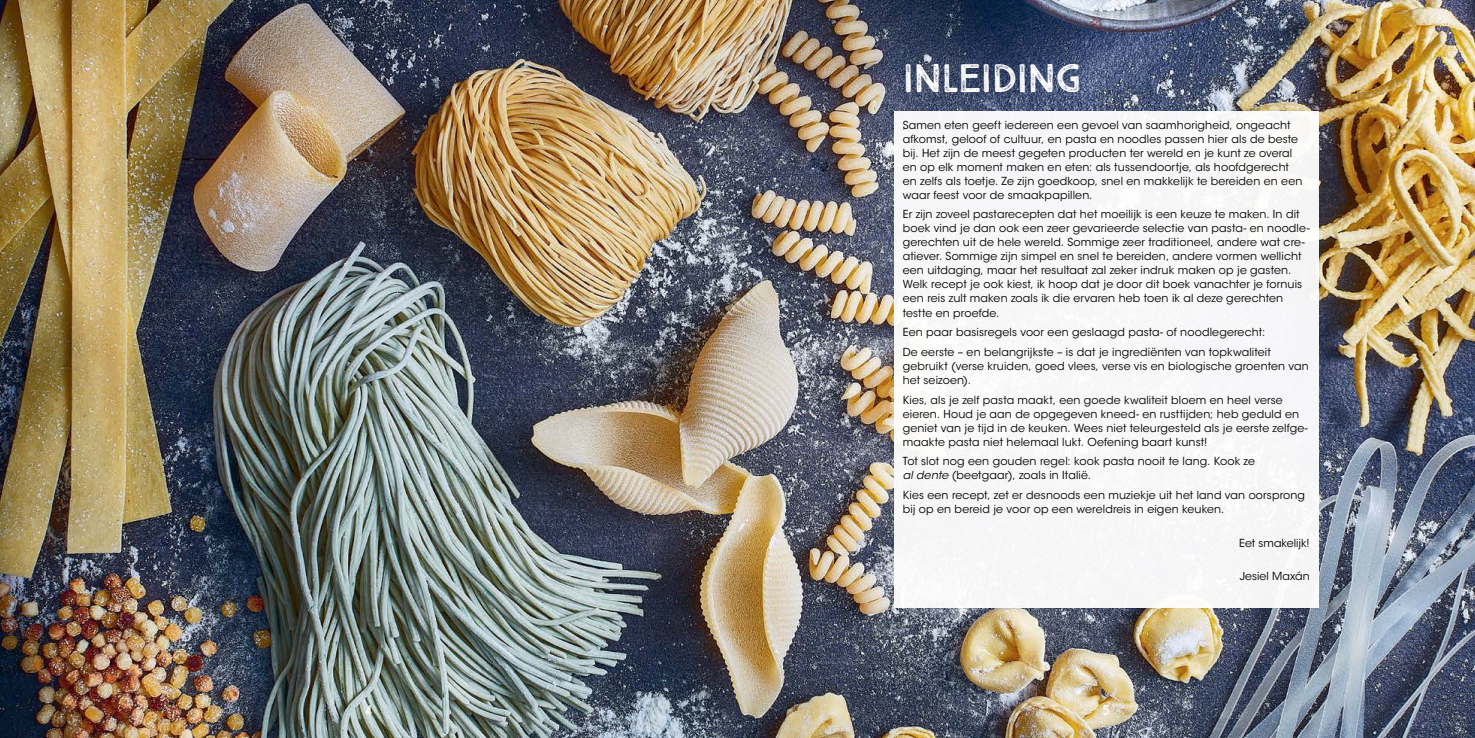
<style>
.page{position:relative;width:1475px;height:738px;background:#fff}
.page>*{position:absolute;margin:0;border:0;box-sizing:border-box;transform-origin:0 0}
.t1{font:40px "True North Textures";letter-spacing:-.025em;color:#fff}
.t2{font:14px "True North Textures";color:#fff}
.t3{font:11px/14px "ITC Avant Garde Std";letter-spacing:.015em;color:#000}
.s1{color:#414042}
.s2{font-style:italic}
</style>
<div class="page">
<img style="left:0;top:0;width:1474px;height:737px">
<div style="left:894px;top:112px;width:423px;height:495px;background:#f7f7f8"></div>
<h1 class="t1" style="left:902px;top:54px;width:181px">INLEIDING</h1>
<p class="t3" style="left:902px;top:118px;width:401px"><span class="s1">,</span>Samen eten geeft iedereen een gevoel van saamhorigheid, ongeacht afkomst, geloof of cultuur, en pasta en noodles passen hier als de beste bij. Het zijn de meest gegeten producten ter wereld en je kunt ze overal en op elk moment maken en eten: als tussendoortje, als hoofdgerecht en zelfs als toetje. Ze zijn goedkoop, snel en makkelijk te bereiden en een waar feest voor de smaakpapillen.</p>
<p class="t3" style="left:902px;top:207px;width:408px">Er zijn zoveel pastarecepten dat het moeilijk is een keuze te maken. In dit boek vind je dan ook een zeer gevarieerde selectie van pasta- en noodle&shy;gerechten uit de hele wereld. Sommige zeer traditioneel, andere wat cre&shy;atiever. Sommige zijn simpel en snel te bereiden, andere vormen wellicht een uitdaging, maar het resultaat zal zeker indruk maken op je gasten.<br>Welk recept je ook kiest, ik hoop dat je door dit boek vanachter je fornuis een reis zult maken zoals ik die ervaren heb toen ik al deze gerechten testte en proefde.</p>
<p class="t3" style="left:902px;top:322px;width:369px;line-height:19.7px">Een paar basisregels voor een geslaagd pasta- of noodlegerecht:<br>De eerste – en belangrijkste – is dat je ingrediënten van topkwaliteit</p>
<p class="t3" style="left:902px;top:359px;width:407px">gebruikt (verse kruiden, goed vlees, verse vis en biologische groenten van het seizoen).</p>
<p class="t3" style="left:902px;top:392px;width:406px">Kies, als je zelf pasta maakt, een goede kwaliteit bloem en heel verse eieren. Houd je aan de opgegeven kneed- en rusttijden; heb geduld en geniet van je tijd in de keuken. Wees niet teleurgesteld als je eerste zelfge&shy;maakte pasta niet helemaal lukt. Oefening baart kunst!</p>
<p class="t3" style="left:902px;top:454px;width:354px">Tot slot nog een gouden regel: kook pasta nooit te lang. Kook ze <span class="s2">al dente</span> (beetgaar), zoals in Italië.</p>
<p class="t3" style="left:902px;top:488px;width:404px">Kies een recept, zet er desnoods een muziekje uit het land van oorsprong bij op en bereid je voor op een wereldreis in eigen keuken.</p>
<p class="t3" style="left:1238px;top:535px;width:72px">Eet smakelijk!</p>
<p class="t3" style="left:1239px;top:568px;width:71px">Jesiel Maxán</p>
<p class="t2" style="left:365px;top:701px;width:9px">4</p>
<p class="t2" style="left:1102px;top:701px;width:9px">5</p>
</div>
